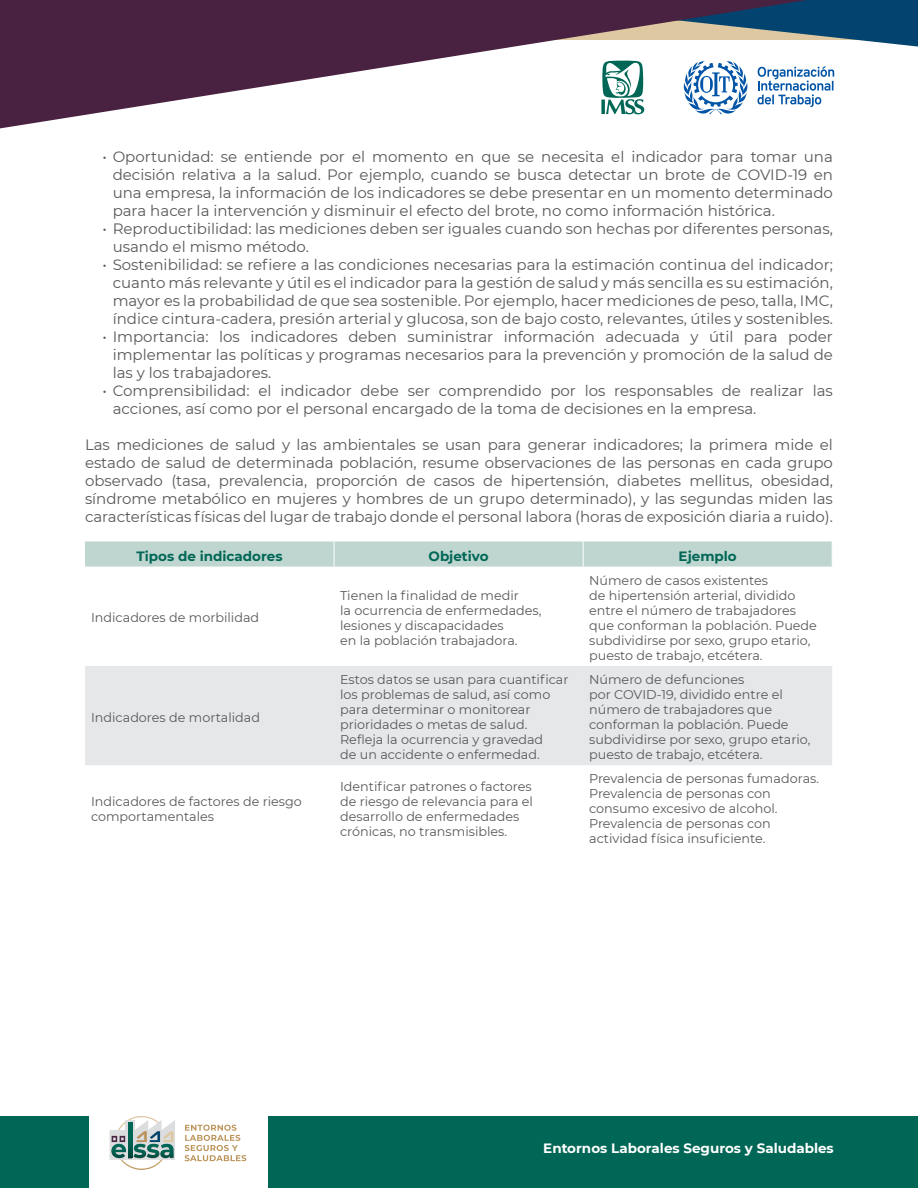
<style>
.page{position:relative;width:918px;height:1188px;background:#fff}
.page>*{position:absolute;margin:0;border:0;box-sizing:border-box;transform-origin:0 0}
.t1{font:15px/18px "Montserrat";color:#57585a;text-align:justify}
.t2{font:700 13.5px "Montserrat";color:#fff}
.t3{font:700 13.5px "Montserrat";color:#006756}
.t4{font:12.75px/15px "Montserrat";color:#57585a}
</style>
<div class="page">
<div style="left:268px;top:1116px;width:650px;height:72px;background:#006756"></div>
<div style="left:0;top:1116px;width:88px;height:72px;background:#006756"></div>
<svg style="left:0;top:0;width:918px;height:129px"></svg>
<svg style="left:185px;top:1125px;width:61px;height:36px"></svg>
<svg style="left:110px;top:1116px;width:65px;height:54px"></svg>
<div style="left:85px;top:666px;width:747px;height:99px;background:#e6e7e9"></div>
<svg style="left:85px;top:541px;width:747px;height:26px;background:#c0d6d1"></svg>
<p class="t1" style="left:113px;top:147px;width:722px;text-indent:-10px">• Oportunidad: se entiende por el momento en que se necesita el indicador para tomar una decisión relativa a la salud. Por ejemplo, cuando se busca detectar un brote de COVID-19 en una empresa, la información de los indicadores se debe presentar en un momento determinado para hacer la intervención y disminuir el efecto del brote, no como información histórica.</p>
<p class="t1" style="left:113px;top:219px;width:722px;text-indent:-10px">• Reproductibilidad: las mediciones deben ser iguales cuando son hechas por diferentes personas, usando el mismo método.</p>
<p class="t1" style="left:113px;top:255px;width:722px;text-indent:-10px">• Sostenibilidad: se refiere a las condiciones necesarias para la estimación continua del indicador; cuanto más relevante y útil es el indicador para la gestión de salud y más sencilla es su estimación, mayor es la probabilidad de que sea sostenible. Por ejemplo, hacer mediciones de peso, talla, IMC, índice cintura-cadera, presión arterial y glucosa, son de bajo costo, relevantes, útiles y sostenibles.</p>
<p class="t1" style="left:113px;top:327px;width:722px;text-indent:-10px">• Importancia: los indicadores deben suministrar información adecuada y útil para poder implementar las políticas y programas necesarios para la prevención y promoción de la salud de las y los trabajadores.</p>
<p class="t1" style="left:113px;top:381px;width:722px;text-indent:-10px">• Comprensibilidad: el indicador debe ser comprendido por los responsables de realizar las acciones, así como por el personal encargado de la toma de decisiones en la empresa.</p>
<p class="t1" style="left:85px;top:435px;width:749px">Las mediciones de salud y las ambientales se usan para generar indicadores; la primera mide el estado de salud de determinada población, resume observaciones de las personas en cada grupo observado (tasa, prevalencia, proporción de casos de hipertensión, diabetes mellitus, obesidad, síndrome metabólico en mujeres y hombres de un grupo determinado), y las segundas miden las características físicas del lugar de trabajo donde el personal labora (horas de exposición diaria a ruido).</p>
<p class="t3" style="left:137px;top:546px;width:147px">Tipos de indicadores</p>
<p class="t3" style="left:429px;top:546px;width:62px">Objetivo</p>
<p class="t3" style="left:679px;top:546px;width:60px">Ejemplo</p>
<p class="t4" style="left:91px;top:610px;width:170px">Indicadores de morbilidad</p>
<p class="t4" style="left:91px;top:709px;width:171px">Indicadores de mortalidad</p>
<p class="t4" style="left:91px;top:793px;width:212px">Indicadores de factores de riesgo comportamentales</p>
<p class="t4" style="left:340px;top:587px;width:203px">Tienen la finalidad de medir<br>la ocurrencia de enfermedades, lesiones y discapacidades<br>en la población trabajadora.</p>
<p class="t4" style="left:589px;top:572px;width:229px">Número de casos existentes<br>de hipertensión arterial, dividido entre el número de trabajadores que conforman la población. Puede subdividirse por sexo, grupo etario, puesto de trabajo, etcétera.</p>
<p class="t4" style="left:340px;top:672px;width:230px">Estos datos se usan para cuantificar los problemas de salud, así como para determinar o monitorear prioridades o metas de salud.<br>Refleja la ocurrencia y gravedad<br>de un accidente o enfermedad.</p>
<p class="t4" style="left:589px;top:672px;width:223px">Número de defunciones<br>por COVID-19, dividido entre el número de trabajadores que conforman la población. Puede subdividirse por sexo, grupo etario, puesto de trabajo, etcétera.</p>
<p class="t4" style="left:340px;top:778px;width:194px">Identificar patrones o factores de riesgo de relevancia para el desarrollo de enfermedades crónicas, no transmisibles.</p>
<p class="t4" style="left:589px;top:771px;width:231px">Prevalencia de personas fumadoras.<br>Prevalencia de personas con consumo excesivo de alcohol.<br>Prevalencia de personas con actividad física insuficiente.</p>
<p class="t2" style="left:543px;top:1138px;width:292px">Entornos Laborales Seguros y Saludables</p>
</div>
